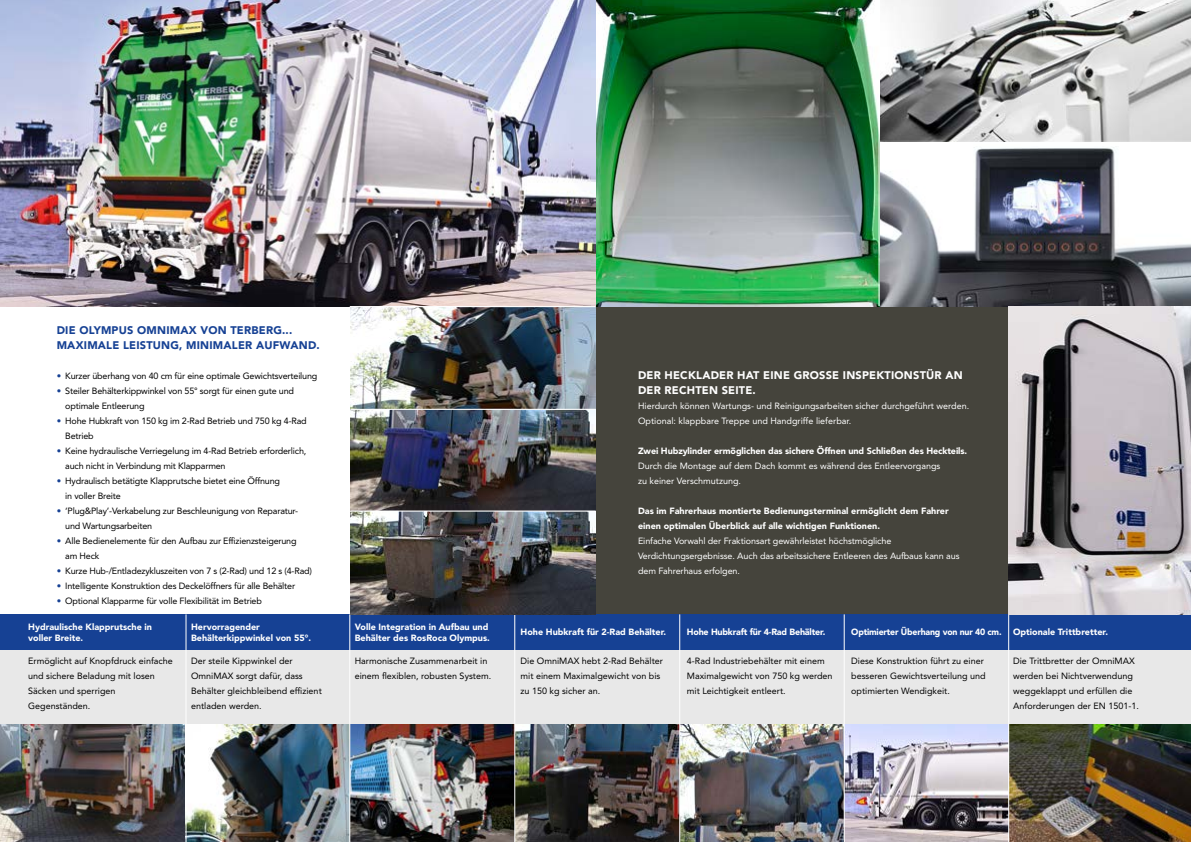
<style>
.page{position:relative;width:1191px;height:842px;background:#fff}
.page>*{position:absolute;margin:0;border:0;box-sizing:border-box;transform-origin:0 0}
.t1{font:900 11px/15px "Avenir LT Pro";letter-spacing:.02em;color:#164194}
.t2{font:900 11px/15px "Avenir LT Pro";letter-spacing:.02em;color:#fff}
.t3{font:9px/15px "Avenir LT Pro";letter-spacing:-.02em;color:#000}
.t4{font:9px/15px "Avenir LT Pro";color:#000}
.t5{font:900 9px/10.8px "Avenir LT Pro";color:#fff}
.t6{font:9px/15px "Avenir LT Pro";color:#fff}
.t7{font:900 9px "Avenir LT Pro";letter-spacing:-.02em;color:#fff}
.s1{color:#164194}
</style>
<div class="page">
<div style="left:595px;top:306px;width:413px;height:308px;background:#45443c"></div>
<div style="left:0;top:643px;width:595px;height:199px;background:#e8e8e8"></div>
<div style="left:595px;top:643px;width:596px;height:199px;background:#e8e8e8"></div>
<img style="left:0;top:724px;width:1191px;height:118px">
<div style="left:0;top:614px;width:595px;height:35px;background:#164194"></div>
<div style="left:595px;top:614px;width:596px;height:35px;background:#164194"></div>
<hr style="left:185px;top:614px;width:1px;height:228px;background:#fff">
<hr style="left:349px;top:614px;width:1px;height:228px;background:#fff">
<hr style="left:514px;top:614px;width:1px;height:228px;background:#fff">
<hr style="left:679px;top:614px;width:1px;height:228px;background:#fff">
<img style="left:350px;top:307px;width:245px;height:307px">
<hr style="left:350px;top:510px;width:245px;height:2px;background:#fff">
<hr style="left:350px;top:409px;width:245px;height:1px;background:#fff">
<img style="left:879px;top:0;width:312px;height:139px">
<img style="left:879px;top:139px;width:312px;height:167px">
<img style="left:0;top:0;width:878px;height:306px">
<hr style="left:1008px;top:614px;width:1px;height:228px;background:#fff">
<hr style="left:843px;top:614px;width:1px;height:228px;background:#fff">
<img style="left:1008px;top:306px;width:183px;height:308px">
<p class="t1" style="left:57px;top:323px;width:265px">DIE OLYMPUS OMNIMAX VON TERBERG...<br>MAXIMALE LEISTUNG, MINIMALER AUFWAND.</p>
<p class="t3" style="left:57px;top:369px;width:262px"><span class="s1">•</span> Kurzer überhang von 40 cm für eine optimale Gewichtsverteilung</p>
<p class="t3" style="left:65px;top:384px;width:230px;text-indent:-9px"><span class="s1">•</span> Steiler Behälterkippwinkel von 55° sorgt für einen gute und optimale Entleerung</p>
<p class="t3" style="left:65px;top:414px;width:243px;text-indent:-9px"><span class="s1">•</span> Hohe Hubkraft von 150 kg im 2-Rad Betrieb und 750 kg 4-Rad<br>Betrieb</p>
<p class="t3" style="left:65px;top:444px;width:243px;text-indent:-9px"><span class="s1">•</span> Keine hydraulische Verriegelung im 4-Rad Betrieb erforderlich, auch nicht in Verbindung mit Klapparmen</p>
<p class="t3" style="left:65px;top:474px;width:216px;text-indent:-9px"><span class="s1">•</span> Hydraulisch betätigte Klapprutsche bietet eine Öffnung in voller Breite</p>
<p class="t3" style="left:65px;top:504px;width:234px;text-indent:-9px"><span class="s1">•</span> ‘Plug&amp;Play’-Verkabelung zur Beschleunigung von Reparatur&shy;und Wartungsarbeiten</p>
<p class="t3" style="left:65px;top:534px;width:233px;text-indent:-9px"><span class="s1">•</span> Alle Bedienelemente für den Aufbau zur Effizienzsteigerung am Heck</p>
<p class="t3" style="left:57px;top:564px;width:257px"><span class="s1">•</span> Kurze Hub-/Entladezykluszeiten von 7 s (2-Rad) und 12 s (4-Rad)</p>
<p class="t3" style="left:57px;top:579px;width:240px"><span class="s1">•</span> Intelligente Konstruktion des Deckelöffners für alle Behälter</p>
<p class="t3" style="left:57px;top:594px;width:207px"><span class="s1">•</span> Optional Klapparme für volle Flexibilität im Betrieb</p>
<p class="t2" style="left:638px;top:368px;width:326px">DER HECKLADER HAT EINE GROSSE INSPEKTIONSTÜR AN<br>DER RECHTEN SEITE.</p>
<p class="t6" style="left:638px;top:399px;width:333px">Hierdurch können Wartungs- und Reinigungsarbeiten sicher durchgeführt werden.<br>Optional: klappbare Treppe und Handgriffe lieferbar.</p>
<p class="t5" style="left:638px;top:446px;width:331px">Zwei Hubzylinder ermöglichen das sichere Öffnen und Schließen des Heckteils.</p>
<p class="t6" style="left:638px;top:459px;width:304px">Durch die Montage auf dem Dach kommt es während des Entleervorgangs zu keiner Verschmutzung.</p>
<p class="t5" style="left:638px;top:504px;width:312px;line-height:15px">Das im Fahrerhaus montierte Bedienungsterminal ermöglicht dem Fahrer einen optimalen Überblick auf alle wichtigen Funktionen.</p>
<p class="t6" style="left:638px;top:534px;width:323px">Einfache Vorwahl der Fraktionsart gewährleistet höchstmögliche<br>Verdichtungsergebnisse. Auch das arbeitssichere Entleeren des Aufbaus kann aus dem Fahrerhaus erfolgen.</p>
<p class="t5" style="left:355px;top:621px;width:137px">Volle Integration in Aufbau und<br>Behälter des RosRoca Olympus.</p>
<p class="t4" style="left:355px;top:654px;width:138px">Harmonische Zusammenarbeit in einem flexiblen, robusten System.</p>
<p class="t4" style="left:520px;top:654px;width:144px">Die OmniMAX hebt 2-Rad Behälter mit einem Maximalgewicht von bis zu 150 kg sicher an.</p>
<p class="t4" style="left:687px;top:654px;width:147px">4-Rad Industriebehälter mit einem<br>Maximalgewicht von 750 kg werden mit Leichtigkeit entleert.</p>
<p class="t4" style="left:851px;top:654px;width:136px">Diese Konstruktion führt zu einer besseren Gewichtsverteilung und optimierten Wendigkeit.</p>
<p class="t5" style="left:28px;top:621px;width:125px">Hydraulische Klapprutsche in voller Breite.</p>
<p class="t5" style="left:191px;top:621px;width:121px">Hervorragender<br>Behälterkippwinkel von 55°.</p>
<p class="t5" style="left:520px;top:627px;width:147px">Hohe Hubkraft für 2-Rad Behälter.</p>
<p class="t7" style="left:687px;top:627px;width:140px">Hohe Hubkraft für 4-Rad Behälter.</p>
<p class="t7" style="left:851px;top:627px;width:152px">Optimierter Überhang von nur 40 cm.</p>
<p class="t4" style="left:28px;top:654px;width:146px">Ermöglicht auf Knopfdruck einfache und sichere Beladung mit losen<br>Säcken und sperrigen<br>Gegenständen.</p>
<p class="t4" style="left:191px;top:654px;width:132px">Der steile Kippwinkel der<br>OmniMAX sorgt dafür, dass<br>Behälter gleichbleibend effizient entladen werden.</p>
<p class="t5" style="left:1013px;top:627px;width:96px">Optionale Trittbretter.</p>
<p class="t4" style="left:1013px;top:654px;width:127px">Die Trittbretter der OmniMAX werden bei Nichtverwendung weggeklappt und erfüllen die<br>Anforderungen der EN 1501-1.</p>
</div>
